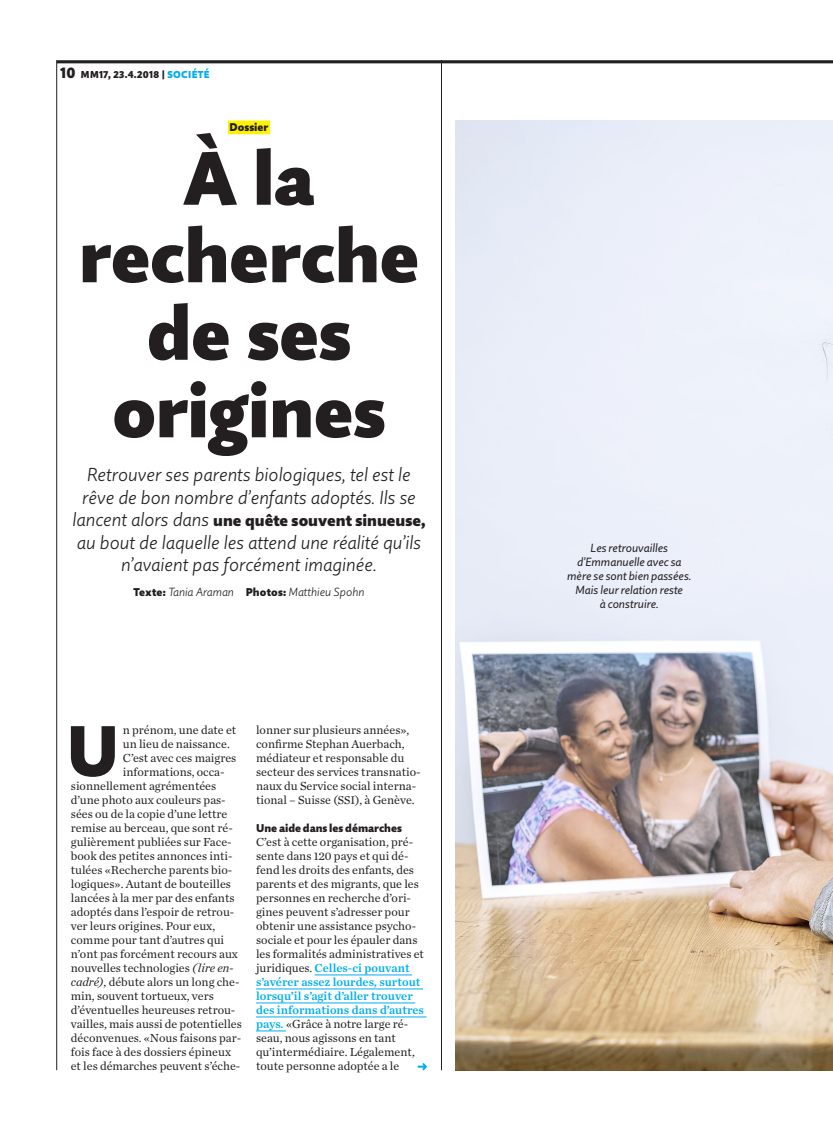
<style>
.page{position:relative;width:833px;height:1134px;background:#fff}
.page>*{position:absolute;margin:0;border:0;box-sizing:border-box;transform-origin:0 0}
._160_TI_60_QS_x04{font:900 75px/77.5px "Quire Sans Pro";letter-spacing:-.01em;color:#231f20;text-align:center}
._210_LT_Initial_CT_x{font:900 71.38px "Quire Sans Pro";color:#231f20}
._170_UT_15_QS_x06{font:italic 300 18.75px/22.5px "Quire Sans Pro";color:#231f20}
._170_UT_15_QS_x06-2{font:900 16.25px "Quire Sans Pro";color:#231f20}
._210_LT_Initial_CT_x-2{font:12.25px/14px "Chronicle Text G1";color:#231f20}
._212_LT_stumpf_CT_x0{font:12.25px/14px "Chronicle Text G1";color:#231f20}
._310_Legende_QS_x11{font:italic 11.75px/14px "Quire Sans Pro";color:#231f20;text-align:center}
._180_AU_QS_x07{font:italic 300 11.75px "Quire Sans Pro";color:#231f20}
._250_ZT_QS_x09{font:900 11.25px "Quire Sans Pro";color:#231f20}
._150_SM_QS_x03{font:900 11.25px "Quire Sans Pro";color:#231f20}
._300_Rubrik_Ausgabe{font:900 10px "Quire Sans Pro";letter-spacing:.03em;color:#231f20}
.s1{font-size:15px}
.s2{color:#00aeef}
.s3{font-weight:300;font-style:italic;font-size:18.75px}
.s4{font-weight:900;font-style:normal;font-size:11.25px}
.s5{font-style:italic}
.s6{font-size:11.75px}
.s7{font-family:"Chronicle Text G1 Semi";color:#00aeef}
</style>
<div class="page">
<img style="left:455px;top:120px;width:378px;height:950px">
<hr style="left:314px;top:975px;width:98px;height:1px;background:#00aeef">
<hr style="left:256px;top:989px;width:167px;height:1px;background:#00aeef">
<hr style="left:256px;top:1003px;width:159px;height:1px;background:#00aeef">
<hr style="left:256px;top:1017px;width:170px;height:1px;background:#00aeef">
<hr style="left:256px;top:1031px;width:30px;height:1px;background:#00aeef">
<div style="left:228px;top:121px;width:42px;height:13px;background:#fff101"></div>
<svg style="left:417px;top:1063px;width:10px;height:7px"></svg>
<hr style="left:57px;top:60px;width:776px;height:3px;background:#231f20">
<hr style="left:56px;top:60px;width:1px;height:1010px;background:#231f20">
<hr style="left:441px;top:60px;width:1px;height:1010px;background:#231f20">
<p class="_300_Rubrik_Ausgabe" style="left:60px;top:68px;width:151px"><span class="s1">10</span> MM17, 23.4.2018 | <span class="s2">SOCIÉTÉ</span></p>
<p class="_150_SM_QS_x03" style="left:230px;top:120px;width:40px">Dossier</p>
<p class="_160_TI_60_QS_x04" style="left:79px;top:138px;width:342px">À la recherche de ses origines</p>
<p class="_170_UT_15_QS_x06" style="left:82px;top:463px;width:335px">Retrouver ses parents biologiques, tel est le rêve de bon nombre d’enfants adoptés. Ils se</p>
<p class="_170_UT_15_QS_x06-2" style="left:73px;top:510px;width:354px"><span class="s3">lancent alors dans</span> une quête souvent sinueuse,</p>
<p class="_170_UT_15_QS_x06" style="left:77px;top:530px;width:346px;text-align:center">au bout de laquelle les attend une réalité qu’ils n’avaient pas forcément imaginée.</p>
<p class="_180_AU_QS_x07" style="left:133px;top:584px;width:232px"><span class="s4">Texte:</span> Tania Araman <span class="s4">Photos:</span> Matthieu Spohn</p>
<p class="_210_LT_Initial_CT_x" style="left:66px;top:705px;width:54px">U</p>
<p class="_210_LT_Initial_CT_x-2" style="left:123px;top:722px;width:115px">n prénom, une date et</p>
<p class="_210_LT_Initial_CT_x-2" style="left:123px;top:736px;width:108px">un lieu de naissance.</p>
<p class="_210_LT_Initial_CT_x-2" style="left:123px;top:750px;width:115px">C’est avec ces maigres</p>
<p class="_210_LT_Initial_CT_x-2" style="left:123px;top:764px;width:103px">informations, occa-</p>
<p class="_210_LT_Initial_CT_x-2" style="left:71px;top:778px;width:147px">sionnellement agrémentées</p>
<p class="_210_LT_Initial_CT_x-2" style="left:71px;top:792px;width:156px">d’une photo aux couleurs pas-</p>
<p class="_210_LT_Initial_CT_x-2" style="left:71px;top:806px;width:158px">sées ou de la copie d’une lettre</p>
<p class="_210_LT_Initial_CT_x-2" style="left:71px;top:820px;width:163px">remise au berceau, que sont ré-</p>
<p class="_210_LT_Initial_CT_x-2" style="left:71px;top:834px;width:162px">gulièrement publiées sur Face-</p>
<p class="_210_LT_Initial_CT_x-2" style="left:71px;top:848px;width:163px">book des petites annonces inti-</p>
<p class="_210_LT_Initial_CT_x-2" style="left:71px;top:862px;width:163px">tulées «Recherche parents bio-</p>
<p class="_210_LT_Initial_CT_x-2" style="left:71px;top:876px;width:162px">logiques». Autant de bouteilles</p>
<p class="_210_LT_Initial_CT_x-2" style="left:71px;top:890px;width:165px">lancées à la mer par des enfants</p>
<p class="_210_LT_Initial_CT_x-2" style="left:71px;top:904px;width:165px">adoptés dans l’espoir de retrou-</p>
<p class="_210_LT_Initial_CT_x-2" style="left:71px;top:918px;width:146px">ver leurs origines. Pour eux,</p>
<p class="_210_LT_Initial_CT_x-2" style="left:71px;top:932px;width:155px">comme pour tant d’autres qui</p>
<p class="_210_LT_Initial_CT_x-2" style="left:71px;top:946px;width:169px">n’ont pas forcément recours aux</p>
<p class="_210_LT_Initial_CT_x-2" style="left:71px;top:960px;width:164px">nouvelles technologies <span class="s5">(lire en-</span></p>
<p class="_210_LT_Initial_CT_x-2" style="left:71px;top:974px;width:170px"><span class="s5">cadré)</span>, débute alors un long che-</p>
<p class="_210_LT_Initial_CT_x-2" style="left:71px;top:988px;width:144px">min, souvent tortueux, vers</p>
<p class="_210_LT_Initial_CT_x-2" style="left:71px;top:1002px;width:166px">d’éventuelles heureuses retrou-</p>
<p class="_210_LT_Initial_CT_x-2" style="left:71px;top:1016px;width:172px">vailles, mais aussi de potentielles</p>
<p class="_210_LT_Initial_CT_x-2" style="left:71px;top:1030px;width:172px">déconvenues. «Nous faisons par-</p>
<p class="_210_LT_Initial_CT_x-2" style="left:71px;top:1044px;width:162px">fois face à des dossiers épineux</p>
<p class="_210_LT_Initial_CT_x-2" style="left:71px;top:1058px;width:171px">et les démarches peuvent s’éche-</p>
<p class="_210_LT_Initial_CT_x-2" style="left:256px;top:722px;width:166px">lonner sur plusieurs années», confirme Stephan Auerbach, médiateur et responsable du secteur des services transnatio&shy;naux du Service social interna&shy;tional – Suisse (<span class="s6">SSI</span>), à Genève.</p>
<p class="_250_ZT_QS_x09" style="left:256px;top:821px;width:147px">Une aide dans les démarches</p>
<p class="_212_LT_stumpf_CT_x0" style="left:256px;top:834px;width:169px">C’est à cette organisation, pré&shy;sente dans <span class="s6">120</span> pays et qui dé&shy;fend les droits des enfants, des parents et des migrants, que les personnes en recherche d’ori&shy;gines peuvent s’adresser pour obtenir une assistance psycho&shy;sociale et pour les épauler dans les formalités administratives et juridiques. <span class="s7">Celles-ci pouvant s’avérer assez lourdes, surtout lorsqu’il s’agit d’aller trouver des informations dans d’autres pays.</span> «Grâce à notre large ré&shy;seau, nous agissons en tant qu’intermédiaire. Légalement, toute personne adoptée a le</p>
<p class="_310_Legende_QS_x11" style="left:567px;top:541px;width:126px">Les retrouvailles d’Emmanuelle avec sa mère se sont bien passées.<br>Mais leur relation reste<br>à construire.</p>
</div>
